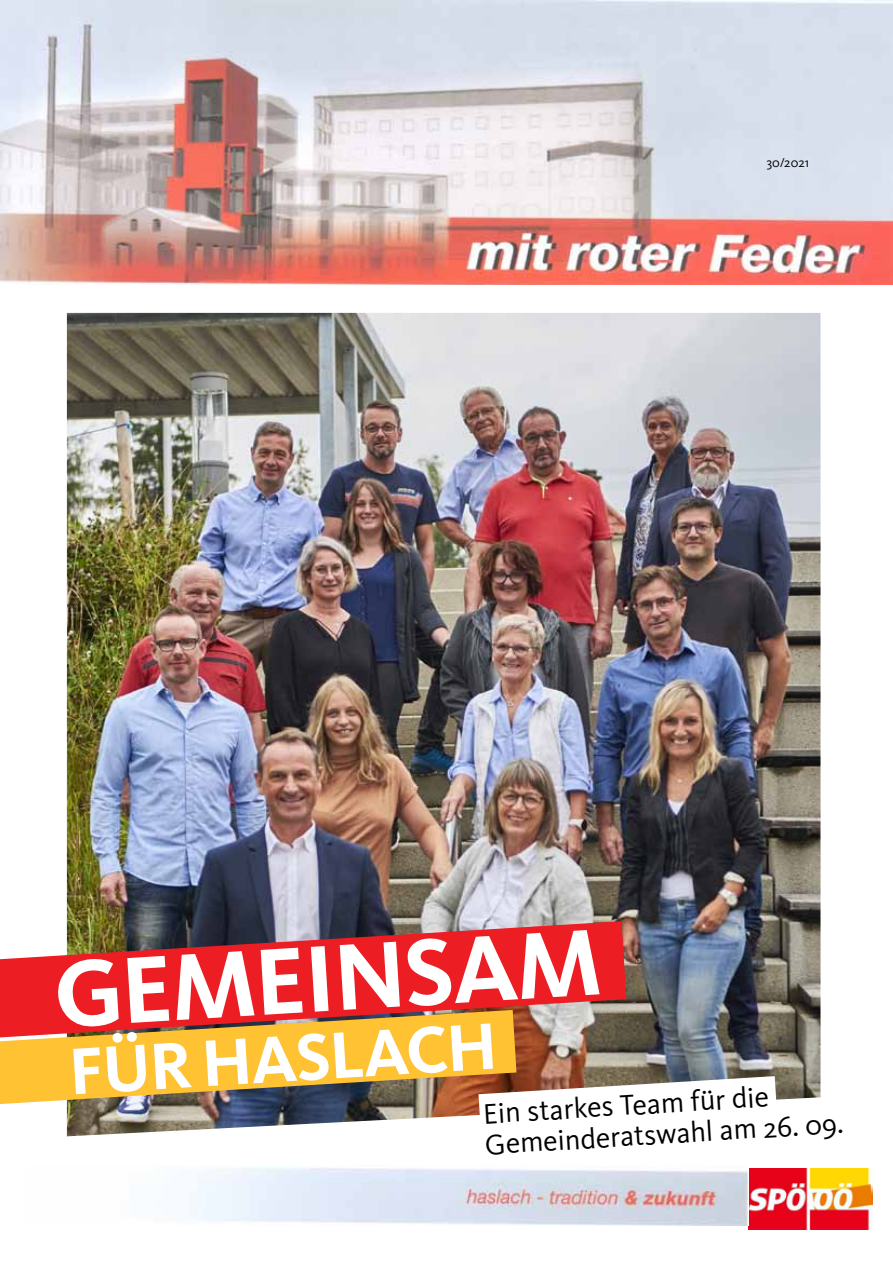
<style>
.page{position:relative;width:893px;height:1263px;background:#fff}
.page>*{position:absolute;margin:0;border:0;box-sizing:border-box;transform-origin:0 0}
.t1{font:700 97.5px "Kievit OT";color:#fff}
.t2{font:700 68.1px "Kievit OT";color:#fff}
.t3{font:29.4px/30.6px "Kievit OT";color:#000}
.t4{font:13.5px "Kievit OT";color:#000}
</style>
<div class="page">
<img style="left:0;top:1px;width:893px;height:283px">
<img style="left:67px;top:313px;width:753px;height:785px">
<svg style="left:581px;top:1057px;width:231px;height:43px"></svg>
<img style="left:0;top:1083px;width:581px;height:54px">
<img style="left:0;top:877px;width:707px;height:206px">
<img style="left:748px;top:1169px;width:124px;height:60px">
<img style="left:189px;top:1167px;width:559px;height:59px">
<p class="t4" style="left:766px;top:155px;width:44px">30/2021</p>
<h1 class="t1" style="left:51px;top:936px;width:550px;rotate:-3deg">GEMEINSAM</h1>
<h2 class="t2" style="left:67px;top:1030px;width:430px;rotate:-3deg">für HASLACH</h2>
<p class="t3" style="left:482px;top:1098px;width:361px;rotate:-3deg">Ein starkes Team für die<br>Gemeinderatswahl am 26. 09.</p>
</div>
